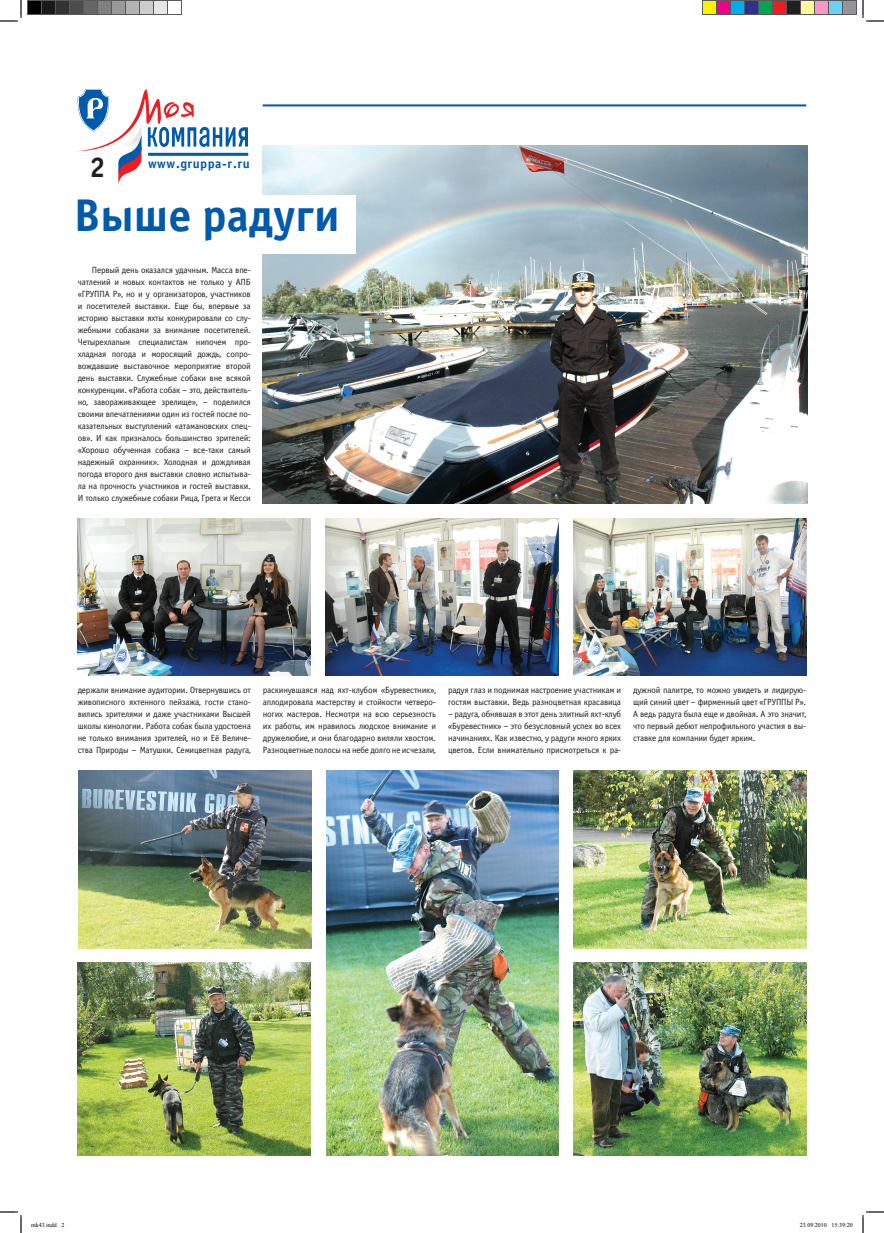
<style>
.page{position:relative;width:884px;height:1233px;background:#fff}
.page>*{position:absolute;margin:0;border:0;box-sizing:border-box;transform-origin:0 0}
.t1{font:700 46px "Officina Sans C";color:#015aaa}
.t2{font:700 28.5px "Officina Sans C";color:#231f20}
.t3{font:700 13px "Officina Sans C";letter-spacing:.04em;color:#015aaa}
.t4{font:9px/12px "Officina Sans C";letter-spacing:-.02em;color:#231f20;text-align:justify}
.t5{font:6px "Times New Roman";color:#000}
</style>
<div class="page">
<hr style="left:263px;top:104px;width:543px;height:2px;background:#015aaa">
<svg style="left:77px;top:89px;width:171px;height:95px"></svg>
<img style="left:573px;top:518px;width:233px;height:158px">
<img style="left:574px;top:963px;width:232px;height:192px">
<img style="left:78px;top:963px;width:232px;height:192px">
<img style="left:326px;top:770px;width:233px;height:385px">
<img style="left:263px;top:146px;width:544px;height:357px">
<img style="left:326px;top:518px;width:232px;height:158px">
<img style="left:78px;top:518px;width:233px;height:158px">
<img style="left:574px;top:770px;width:232px;height:178px">
<div style="left:78px;top:195px;width:277px;height:59px;background:#fff"></div>
<img style="left:79px;top:770px;width:232px;height:178px">
<svg style="left:0;top:0;width:22px;height:22px"></svg>
<svg style="left:0;top:1211px;width:22px;height:22px"></svg>
<svg style="left:862px;top:0;width:22px;height:22px"></svg>
<svg style="left:862px;top:1211px;width:22px;height:22px"></svg>
<div style="left:28px;top:0;width:14px;height:14px;background:#000"></div>
<div style="left:27px;top:0;width:15px;height:15px;border:1px solid #595959"></div>
<div style="left:42px;top:0;width:14px;height:14px;background:#1a1a1a"></div>
<div style="left:41px;top:0;width:15px;height:15px;border:1px solid #595959"></div>
<div style="left:56px;top:0;width:14px;height:14px;background:#333"></div>
<div style="left:55px;top:0;width:15px;height:15px;border:1px solid #595959"></div>
<div style="left:70px;top:0;width:14px;height:14px;background:#4d4d4d"></div>
<div style="left:69px;top:0;width:15px;height:15px;border:1px solid #595959"></div>
<div style="left:84px;top:0;width:14px;height:14px;background:#666"></div>
<div style="left:83px;top:0;width:15px;height:15px;border:1px solid #595959"></div>
<div style="left:98px;top:0;width:14px;height:14px;background:#808080"></div>
<div style="left:97px;top:0;width:15px;height:15px;border:1px solid #595959"></div>
<div style="left:112px;top:0;width:14px;height:14px;background:#999"></div>
<div style="left:111px;top:0;width:15px;height:15px;border:1px solid #595959"></div>
<div style="left:126px;top:0;width:14px;height:14px;background:#b3b3b3"></div>
<div style="left:125px;top:0;width:15px;height:15px;border:1px solid #595959"></div>
<div style="left:140px;top:0;width:14px;height:14px;background:#ccc"></div>
<div style="left:139px;top:0;width:15px;height:15px;border:1px solid #595959"></div>
<div style="left:154px;top:0;width:14px;height:14px;background:#e6e6e6"></div>
<div style="left:153px;top:0;width:15px;height:15px;border:1px solid #595959"></div>
<div style="left:167px;top:0;width:15px;height:15px;border:1px solid #595959"></div>
<div style="left:702px;top:0;width:14px;height:14px;background:#fff101"></div>
<div style="left:702px;top:0;width:15px;height:15px;border:1px solid #595959"></div>
<div style="left:716px;top:0;width:14px;height:14px;background:#ed028c"></div>
<div style="left:716px;top:0;width:15px;height:15px;border:1px solid #595959"></div>
<div style="left:730px;top:0;width:14px;height:14px;background:#00aeef"></div>
<div style="left:730px;top:0;width:15px;height:15px;border:1px solid #595959"></div>
<div style="left:744px;top:0;width:14px;height:14px;background:#2e3092"></div>
<div style="left:744px;top:0;width:15px;height:15px;border:1px solid #595959"></div>
<div style="left:758px;top:0;width:14px;height:14px;background:#00a54f"></div>
<div style="left:758px;top:0;width:15px;height:15px;border:1px solid #595959"></div>
<div style="left:772px;top:0;width:14px;height:14px;background:#ee1d23"></div>
<div style="left:772px;top:0;width:15px;height:15px;border:1px solid #595959"></div>
<div style="left:786px;top:0;width:14px;height:14px;background:#231f20"></div>
<div style="left:786px;top:0;width:15px;height:15px;border:1px solid #595959"></div>
<div style="left:800px;top:0;width:14px;height:14px;background:#fff79a"></div>
<div style="left:800px;top:0;width:15px;height:15px;border:1px solid #595959"></div>
<div style="left:814px;top:0;width:14px;height:14px;background:#f499c2"></div>
<div style="left:814px;top:0;width:15px;height:15px;border:1px solid #595959"></div>
<div style="left:828px;top:0;width:14px;height:14px;background:#6bcff6"></div>
<div style="left:828px;top:0;width:15px;height:15px;border:1px solid #595959"></div>
<div style="left:842px;top:0;width:14px;height:14px;background:#939598"></div>
<div style="left:842px;top:0;width:15px;height:15px;border:1px solid #595959"></div>
<h2 class="t2" style="left:89px;top:152px;width:17px">2</h2>
<h3 class="t3" style="left:148px;top:156px;width:103px">www.gruppa-r.ru</h3>
<h1 class="t1" style="left:74px;top:190px;width:268px">Выше радуги</h1>
<p class="t4" style="left:78px;top:264px;width:175px;text-indent:14px">Первый день оказался удачным. Масса впе&shy;чатлений и новых контактов не только у АПБ «ГРУППА Р», но и у организаторов, участников и посетителей выставки. Еще бы, впервые за историю выставки яхты конкурировали со слу&shy;жебными собаками за внимание посетителей.<br>Четырехлапым специалистам нипочем про&shy;хладная погода и моросящий дождь, сопро&shy;вождавшие выставочное мероприятие второй день выставки. Служебные собаки вне всякой конкуренции. «Работа собак – это, действитель&shy;но, завораживающее зрелище», – поделился своими впечатлениями один из гостей после по&shy;казательных выступлений «атамановских спец&shy;ов». И как призналось большинство зрителей: «Хорошо обученная собака – все-таки самый надежный охранник». Холодная и дождливая погода второго дня выставки словно испытыва&shy;ла на прочность участников и гостей выставки.<br>И только служебные собаки Рица, Грета и Кесси</p>
<p class="t4" style="left:78px;top:684px;width:175px">держали внимание аудитории. Отвернувшись от живописного яхтенного пейзажа, гости стано&shy;вились зрителями и даже участниками Высшей школы кинологии. Работа собак была удостоена не только внимания зрителей, но и Её Величе&shy;ства Природы – Матушки. Семицветная радуга,</p>
<p class="t4" style="left:263px;top:684px;width:175px">раскинувшаяся над яхт-клубом «Буревестник», аплодировала мастерству и стойкости четверо&shy;ногих мастеров. Несмотря на всю серьезность их работы, им нравилось людское внимание и дружелюбие, и они благодарно виляли хвостом.<br>Разноцветные полосы на небе долго не исчезали,</p>
<p class="t4" style="left:448px;top:684px;width:175px">радуя глаз и поднимая настроение участникам и гостям выставки. Ведь разноцветная красавица</p>
<p class="t4" style="left:448px;top:708px;width:175px">– радуга, обнявшая в этот день элитный яхт-клуб «Буревестник» – это безусловный успех во всех начинаниях. Как известно, у радуги много ярких цветов. Если внимательно присмотреться к ра-</p>
<p class="t4" style="left:633px;top:684px;width:175px">дужной палитре, то можно увидеть и лидирую&shy;щий синий цвет – фирменный цвет «ГРУППЫ Р».<br>А ведь радуга была еще и двойная. А это значит, что первый дебют непрофильного участия в вы&shy;ставке для компании будет ярким.</p>
<p class="t5" style="left:31px;top:1221px;width:35px">mk43.indd 2</p>
<p class="t5" style="left:800px;top:1221px;width:54px">23.09.2010 15:39:20</p>
</div>
